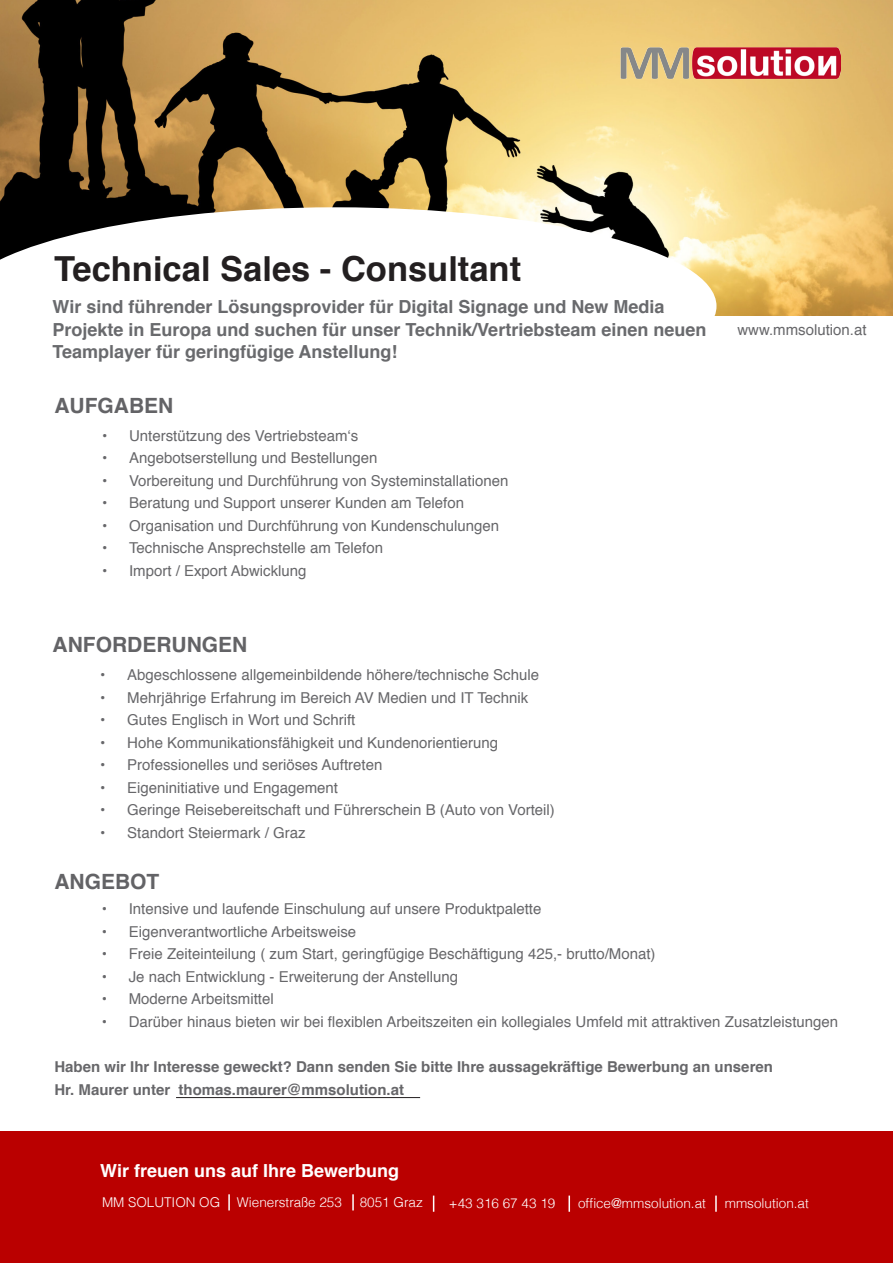
<style>
.page{position:relative;width:893px;height:1263px;background:#fff}
.page>*{position:absolute;margin:0;border:0;box-sizing:border-box;transform-origin:0 0}
.t1{font:700 34.5px "Helvetica";color:#231f20}
.t2{font:700 21px "Helvetica";color:#636366}
.t3{font:700 18px/22.5px "Helvetica";color:#696a6d}
.t4{font:700 18px "Helvetica";color:#fff}
.t5{font:15px "Helvetica";color:#67676a}
.t6{font:700 15px/22.5px "Helvetica";color:#67676a}
.t7{font:300 13.5px "Helvetica";color:#fff}
</style>
<div class="page">
<img style="left:0;top:0;width:893px;height:316px">
<img style="left:618px;top:38px;width:223px;height:56px">
<svg style="left:0;top:207px;width:716px;height:109px"></svg>
<div style="left:0;top:1131px;width:893px;height:132px;background:#ba0000"></div>
<svg style="left:228px;top:1194px;width:2px;height:16px"></svg>
<svg style="left:352px;top:1194px;width:2px;height:16px"></svg>
<svg style="left:433px;top:1195px;width:1px;height:17px"></svg>
<svg style="left:568px;top:1195px;width:2px;height:17px"></svg>
<svg style="left:715px;top:1195px;width:2px;height:17px"></svg>
<hr style="left:176px;top:1097px;width:244px;height:1px;background:#231f20">
<p class="t1" style="left:54px;top:241px;width:469px">Technical Sales - Consultant</p>
<p class="t3" style="left:53px;top:296px;width:655px">Wir sind führender Lösungsprovider für Digital Signage und New Media<br>Projekte in Europa und suchen für unser Technik/Vertriebsteam einen neuen<br>Teamplayer für geringfügige Anstellung!</p>
<p class="t2" style="left:54px;top:388px;width:120px">AUFGABEN</p>
<p class="t5" style="left:102px;top:424px;width:258px">• Unterstützung des Vertriebsteam‘s</p>
<p class="t5" style="left:102px;top:446px;width:277px">• Angebotserstellung und Bestellungen</p>
<p class="t5" style="left:102px;top:469px;width:408px">• Vorbereitung und Durchführung von Systeminstallationen</p>
<p class="t5" style="left:102px;top:491px;width:363px">• Beratung und Support unserer Kunden am Telefon</p>
<p class="t5" style="left:102px;top:514px;width:399px">• Organisation und Durchführung von Kundenschulungen</p>
<p class="t5" style="left:102px;top:536px;width:283px">• Technische Ansprechstelle am Telefon</p>
<p class="t5" style="left:102px;top:559px;width:206px">• Import / Export Abwicklung</p>
<p class="t5" style="left:737px;top:318px;width:131px">www.mmsolution.at</p>
<p class="t2" style="left:53px;top:628px;width:196px">ANFORDERUNGEN</p>
<p class="t5" style="left:100px;top:663px;width:440px">• Abgeschlossene allgemeinbildende höhere/technische Schule</p>
<p class="t5" style="left:100px;top:686px;width:430px">• Mehrjährige Erfahrung im Bereich AV Medien und IT Technik</p>
<p class="t5" style="left:100px;top:708px;width:257px">• Gutes Englisch in Wort und Schrift</p>
<p class="t5" style="left:100px;top:731px;width:400px">• Hohe Kommunikationsfähigkeit und Kundenorientierung</p>
<p class="t5" style="left:100px;top:753px;width:284px">• Professionelles und seriöses Auftreten</p>
<p class="t5" style="left:100px;top:776px;width:239px">• Eigeninitiative und Engagement</p>
<p class="t5" style="left:100px;top:798px;width:456px">• Geringe Reisebereitschaft und Führerschein B (Auto von Vorteil)</p>
<p class="t5" style="left:100px;top:821px;width:207px">• Standort Steiermark / Graz</p>
<p class="t2" style="left:54px;top:864px;width:106px">ANGEBOT</p>
<p class="t5" style="left:102px;top:897px;width:441px">• Intensive und laufende Einschulung auf unsere Produktpalette</p>
<p class="t5" style="left:102px;top:920px;width:256px">• Eigenverantwortliche Arbeitsweise</p>
<p class="t5" style="left:102px;top:942px;width:555px">• Freie Zeiteinteilung ( zum Start, geringfügige Beschäftigung 425,- brutto/Monat)</p>
<p class="t5" style="left:102px;top:965px;width:358px">• Je nach Entwicklung - Erweiterung der Anstellung</p>
<p class="t5" style="left:102px;top:987px;width:174px">• Moderne Arbeitsmittel</p>
<p class="t5" style="left:102px;top:1010px;width:738px">• Darüber hinaus bieten wir bei flexiblen Arbeitszeiten ein kollegiales Umfeld mit attraktiven Zusatzleistungen</p>
<p class="t6" style="left:54px;top:1056px;width:720px">Haben wir Ihr Interesse geweckt? Dann senden Sie bitte Ihre aussagekräftige Bewerbung an unseren<br>Hr. Maurer unter thomas.maurer@mmsolution.at</p>
<p class="t4" style="left:100px;top:1156px;width:300px">Wir freuen uns auf Ihre Bewerbung</p>
<p class="t7" style="left:102px;top:1190px;width:120px">MM SOLUTION OG</p>
<p class="t7" style="left:237px;top:1190px;width:107px">Wienerstraße 253</p>
<p class="t7" style="left:360px;top:1190px;width:65px">8051 Graz</p>
<p class="t7" style="left:449px;top:1191px;width:108px">+43 316 67 43 19</p>
<p class="t7" style="left:578px;top:1191px;width:129px">office@mmsolution.at</p>
<p class="t7" style="left:725px;top:1191px;width:86px">mmsolution.at</p>
</div>
